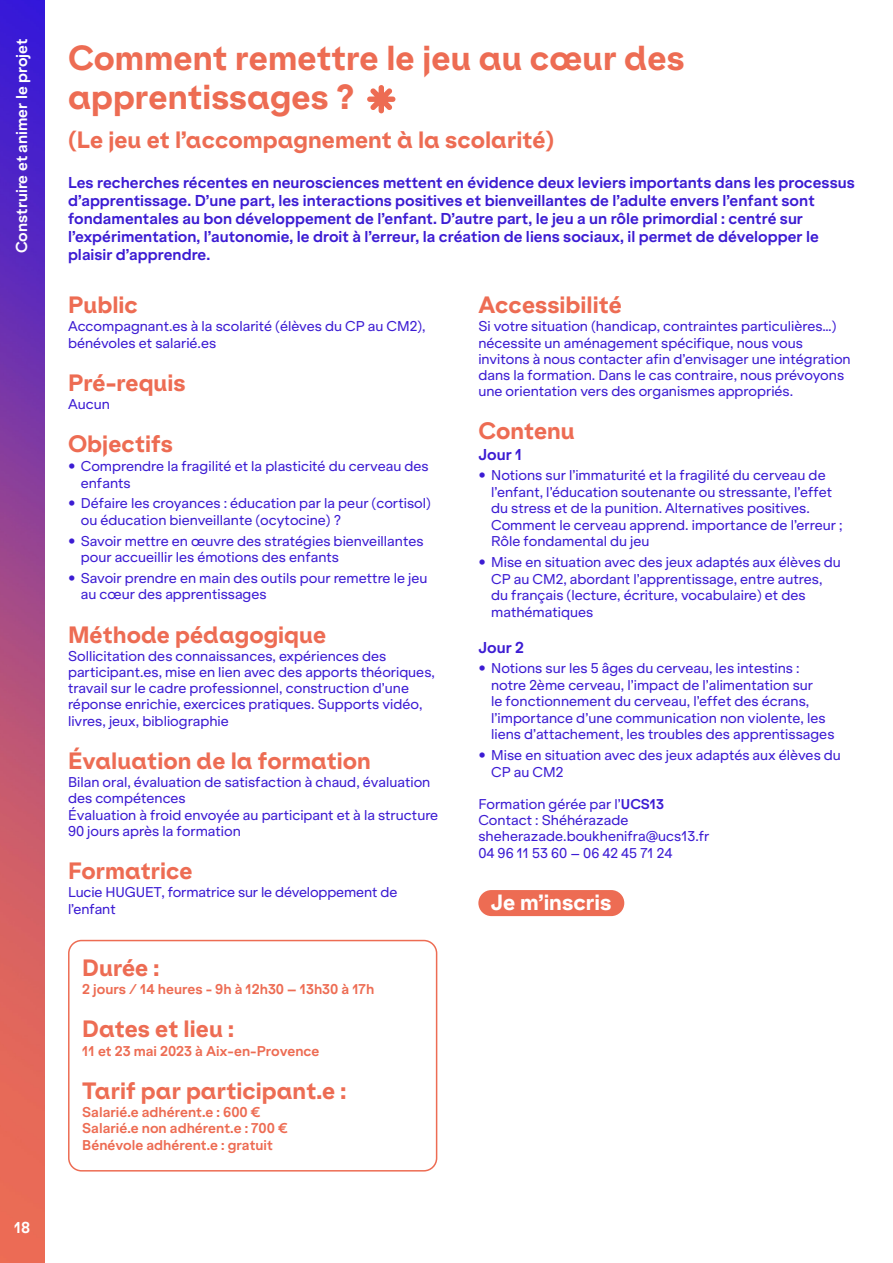
<style>
.page{position:relative;width:893px;height:1263px;background:#fff}
.page>*{position:absolute;margin:0;border:0;box-sizing:border-box;transform-origin:0 0}
.t1{font:800 33px/39px "Klarheit Kurrent";color:#ed6c53}
.t2{font:800 22.5px "Klarheit Kurrent";color:#ed6c53}
.t3{font:800 21px "Klarheit Kurrent";color:#fff}
.t4{font:700 15px/18px "Klarheit Grotesk";color:#3c1cd3}
.t5{font:700 15px "Klarheit Grotesk";color:#fff}
.t6{font:13.5px/16.2px "Klarheit Grotesk";color:#3c1cd3}
.t7{font:700 13.5px/16.2px "Klarheit Grotesk";color:#ed6c53}
.s1{font-weight:700}
</style>
<div class="page">
<img style="left:0;top:0;width:45px;height:1263px">
<div style="left:68px;top:940px;width:369px;height:231px;border:2px solid #ed6c53;border-radius:13px"></div>
<div style="left:478px;top:890px;width:146px;height:26px;background:#ed6c53;border-radius:13px"></div>
<svg style="left:367px;top:85px;width:28px;height:28px"></svg>
<p class="t5" style="left:9px;top:253px;width:217px;rotate:-90deg">Construire et animer le projet</p>
<p class="t5" style="left:14px;top:1215px;width:18px">18</p>
<h1 class="t1" style="left:68px;top:35px;width:618px">Comment remettre le jeu au cœur des apprentissages ?</h1>
<h2 class="t2" style="left:68px;top:121px;width:488px">(Le jeu et l’accompagnement à la scolarité)</h2>
<p class="t4" style="left:68px;top:172px;width:788px">Les recherches récentes en neurosciences mettent en évidence deux leviers importants dans les processus d’apprentissage. D’une part, les interactions positives et bienveillantes de l’adulte envers l’enfant sont fondamentales au bon développement de l’enfant. D’autre part, le jeu a un rôle primordial : centré sur l’expérimentation, l’autonomie, le droit à l’erreur, la création de liens sociaux, il permet de développer le plaisir d’apprendre.</p>
<h2 class="t2" style="left:68px;top:286px;width:71px">Public</h2>
<p class="t6" style="left:68px;top:317px;width:359px">Accompagnant.es à la scolarité (élèves du CP au CM2), bénévoles et salarié.es</p>
<h2 class="t2" style="left:68px;top:364px;width:119px">Pré-requis</h2>
<p class="t6" style="left:68px;top:395px;width:43px">Aucun</p>
<h2 class="t2" style="left:68px;top:425px;width:106px">Objectifs</h2>
<p class="t6" style="left:81px;top:456px;width:349px">Comprendre la fragilité et la plasticité du cerveau des enfants</p>
<p class="t6" style="left:81px;top:494px;width:352px">Défaire les croyances : éducation par la peur (cortisol) ou éducation bienveillante (ocytocine) ?</p>
<p class="t6" style="left:81px;top:531px;width:344px">Savoir mettre en œuvre des stratégies bienveillantes pour accueillir les émotions des enfants</p>
<p class="t6" style="left:81px;top:568px;width:348px">Savoir prendre en main des outils pour remettre le jeu au cœur des apprentissages</p>
<h2 class="t2" style="left:68px;top:615px;width:260px">Méthode pédagogique</h2>
<p class="t6" style="left:68px;top:646px;width:368px">Sollicitation des connaissances, expériences des participant.es, mise en lien avec des apports théoriques, travail sur le cadre professionnel, construction d’une réponse enrichie, exercices pratiques. Supports vidéo, livres, jeux, bibliographie</p>
<h2 class="t2" style="left:68px;top:742px;width:304px">Évaluation de la formation</h2>
<p class="t6" style="left:68px;top:773px;width:372px">Bilan oral, évaluation de satisfaction à chaud, évaluation des compétences<br>Évaluation à froid envoyée au participant et à la structure 90 jours après la formation</p>
<h2 class="t2" style="left:68px;top:852px;width:126px">Formatrice</h2>
<p class="t6" style="left:68px;top:883px;width:331px">Lucie HUGUET, formatrice sur le développement de l’enfant</p>
<h2 class="t2" style="left:82px;top:949px;width:79px">Durée :</h2>
<p class="t7" style="left:82px;top:980px;width:294px">2 jours / 14 heures - 9h à 12h30 – 13h30 à 17h</p>
<h2 class="t2" style="left:82px;top:1010px;width:153px">Dates et lieu :</h2>
<p class="t7" style="left:82px;top:1041px;width:239px">11 et 23 mai 2023 à Aix-en-Provence</p>
<h2 class="t2" style="left:82px;top:1072px;width:266px">Tarif par participant.e :</h2>
<p class="t7" style="left:82px;top:1103px;width:207px">Salarié.e adhérent.e : 600 €<br>Salarié.e non adhérent.e : 700 €<br>Bénévole adhérent.e : gratuit</p>
<h2 class="t2" style="left:478px;top:286px;width:145px">Accessibilité</h2>
<p class="t6" style="left:478px;top:317px;width:374px">Si votre situation (handicap, contraintes particulières…) nécessite un aménagement spécifique, nous vous invitons à nous contacter afin d’envisager une intégration dans la formation. Dans le cas contraire, nous prévoyons une orientation vers des organismes appropriés.</p>
<h2 class="t2" style="left:478px;top:412px;width:98px">Contenu</h2>
<p class="t4" style="left:478px;top:444px;width:45px">Jour 1</p>
<p class="t6" style="left:491px;top:466px;width:353px">Notions sur l’immaturité et la fragilité du cerveau de l’enfant, l’éducation soutenante ou stressante, l’effet du stress et de la punition. Alternatives positives.<br>Comment le cerveau apprend. importance de l’erreur ; Rôle fondamental du jeu</p>
<p class="t6" style="left:491px;top:552px;width:351px">Mise en situation avec des jeux adaptés aux élèves du CP au CM2, abordant l’apprentissage, entre autres, du français (lecture, écriture, vocabulaire) et des mathématiques</p>
<p class="t4" style="left:478px;top:637px;width:47px">Jour 2</p>
<p class="t6" style="left:491px;top:659px;width:345px">Notions sur les 5 âges du cerveau, les intestins : notre 2ème cerveau, l’impact de l’alimentation sur<br>le fonctionnement du cerveau, l’effet des écrans, l’importance d’une communication non violente, les liens d’attachement, les troubles des apprentissages</p>
<p class="t6" style="left:491px;top:745px;width:351px">Mise en situation avec des jeux adaptés aux élèves du<br>CP au CM2</p>
<p class="t6" style="left:478px;top:795px;width:233px">Formation gérée par l’<span class="s1">UCS13<br></span>Contact : Shéhérazade sheherazade.boukhenifra@ucs13.fr<br>04 96 11 53 60 – 06 42 45 71 24</p>
<h3 class="t3" style="left:491px;top:885px;width:122px">Je m’inscris</h3>
</div>
